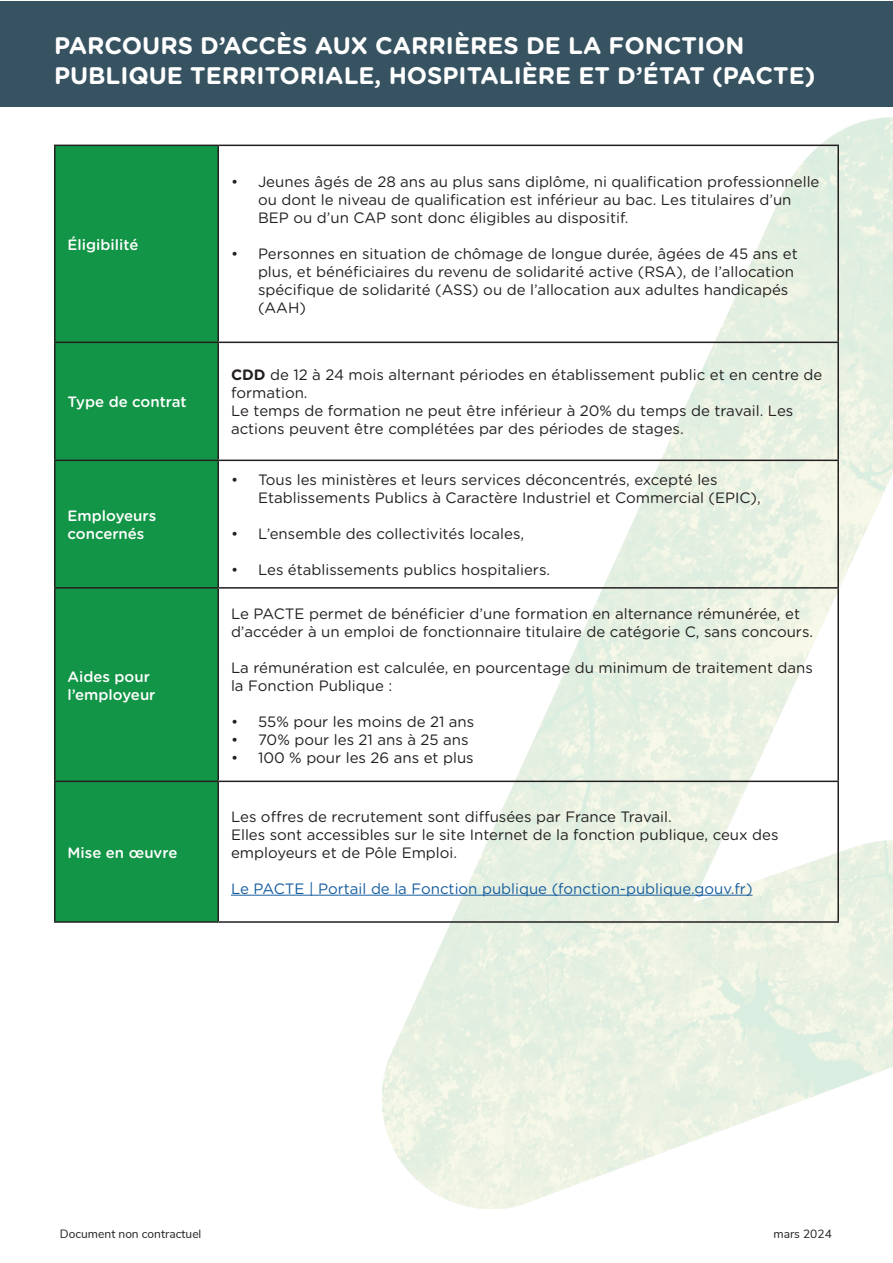
<style>
.page{position:relative;width:893px;height:1263px;background:#fff}
.page>*{position:absolute;margin:0;border:0;box-sizing:border-box;transform-origin:0 0}
.t1{font:700 24px/30px "Gotham Rounded";color:#fff}
.t2{font:15px/18px "Gotham Rounded";color:#231f20}
.t3{font:500 15px/18px "Gotham Rounded";color:#fff}
.t4{font:15px "Gotham Rounded";color:#175d9e}
.t5{font:12px "Nunito";color:#231f20}
.s1{font-weight:700}
</style>
<div class="page">
<div style="left:0;top:1px;width:893px;height:106px;background:#375361"></div>
<div style="left:56px;top:146px;width:161px;height:775px;background:#129546"></div>
<hr style="left:54px;top:145px;width:164px;height:1px;background:#231f20">
<hr style="left:54px;top:146px;width:2px;height:196px;background:#231f20">
<hr style="left:218px;top:145px;width:621px;height:1px;background:#231f20">
<hr style="left:217px;top:146px;width:2px;height:196px;background:#231f20">
<hr style="left:837px;top:146px;width:2px;height:196px;background:#231f20">
<hr style="left:54px;top:342px;width:164px;height:1px;background:#231f20">
<hr style="left:54px;top:343px;width:2px;height:117px;background:#231f20">
<hr style="left:218px;top:342px;width:621px;height:1px;background:#231f20">
<hr style="left:217px;top:343px;width:2px;height:117px;background:#231f20">
<hr style="left:837px;top:343px;width:2px;height:117px;background:#231f20">
<hr style="left:54px;top:460px;width:164px;height:1px;background:#231f20">
<hr style="left:54px;top:461px;width:2px;height:126px;background:#231f20">
<hr style="left:218px;top:460px;width:621px;height:1px;background:#231f20">
<hr style="left:217px;top:461px;width:2px;height:126px;background:#231f20">
<hr style="left:837px;top:461px;width:2px;height:126px;background:#231f20">
<hr style="left:54px;top:587px;width:164px;height:2px;background:#231f20">
<hr style="left:54px;top:589px;width:2px;height:192px;background:#231f20">
<hr style="left:218px;top:587px;width:621px;height:2px;background:#231f20">
<hr style="left:217px;top:589px;width:2px;height:192px;background:#231f20">
<hr style="left:837px;top:589px;width:2px;height:192px;background:#231f20">
<hr style="left:54px;top:781px;width:164px;height:1px;background:#231f20">
<hr style="left:54px;top:782px;width:2px;height:139px;background:#231f20">
<hr style="left:218px;top:781px;width:621px;height:1px;background:#231f20">
<hr style="left:217px;top:782px;width:2px;height:139px;background:#231f20">
<hr style="left:837px;top:782px;width:2px;height:139px;background:#231f20">
<hr style="left:54px;top:921px;width:164px;height:2px;background:#231f20">
<hr style="left:218px;top:921px;width:621px;height:2px;background:#231f20">
<hr style="left:231px;top:895px;width:521px;height:1px;background:#175d9e">
<p class="t1" style="left:54px;top:30px;width:763px">PARCOURS D’ACCÈS AUX CARRIÈRES DE LA FONCTION<br>PUBLIQUE TERRITORIALE, HOSPITALIÈRE ET D’ÉTAT (PACTE)</p>
<p class="t3" style="left:68px;top:235px;width:72px">Éligibilité</p>
<p class="t3" style="left:68px;top:392px;width:121px">Type de contrat</p>
<p class="t3" style="left:68px;top:506px;width:90px">Employeurs concernés</p>
<p class="t3" style="left:68px;top:667px;width:90px">Aides pour l’employeur</p>
<p class="t3" style="left:68px;top:843px;width:111px">Mise en œuvre</p>
<p class="t2" style="left:258px;top:172px;width:563px;text-indent:-27px">• Jeunes âgés de 28 ans au plus sans diplôme, ni qualification professionnelle ou dont le niveau de qualification est inférieur au bac. Les titulaires d’un<br>BEP ou d’un CAP sont donc éligibles au dispositif.</p>
<p class="t2" style="left:258px;top:244px;width:541px;text-indent:-27px">• Personnes en situation de chômage de longue durée, âgées de 45 ans et plus, et bénéficiaires du revenu de solidarité active (RSA), de l’allocation spécifique de solidarité (ASS) ou de l’allocation aux adultes handicapés (AAH)</p>
<p class="t2" style="left:231px;top:365px;width:593px"><span class="s1">CDD</span> de 12 à 24 mois alternant périodes en établissement public et en centre de formation.</p>
<p class="t2" style="left:231px;top:401px;width:564px">Le temps de formation ne peut être inférieur à 20% du temps de travail. Les actions peuvent être complétées par des périodes de stages.</p>
<p class="t2" style="left:258px;top:470px;width:504px;text-indent:-27px">• Tous les ministères et leurs services déconcentrés, excepté les<br>Etablissements Publics à Caractère Industriel et Commercial (EPIC),</p>
<p class="t2" style="left:231px;top:524px;width:295px">• L’ensemble des collectivités locales,</p>
<p class="t2" style="left:231px;top:560px;width:321px">• Les établissements publics hospitaliers.</p>
<p class="t2" style="left:231px;top:604px;width:584px">Le PACTE permet de bénéficier d’une formation en alternance rémunérée, et d’accéder à un emploi de fonctionnaire titulaire de catégorie C, sans concours.</p>
<p class="t2" style="left:231px;top:658px;width:583px">La rémunération est calculée, en pourcentage du minimum de traitement dans la Fonction Publique :</p>
<p class="t2" style="left:231px;top:712px;width:245px">• 55% pour les moins de 21 ans</p>
<p class="t2" style="left:231px;top:730px;width:239px">• 70% pour les 21 ans à 25 ans</p>
<p class="t2" style="left:231px;top:748px;width:244px">• 100 % pour les 26 ans et plus</p>
<p class="t2" style="left:231px;top:807px;width:442px">Les offres de recrutement sont diffusées par France Travail.</p>
<p class="t2" style="left:231px;top:825px;width:549px">Elles sont accessibles sur le site Internet de la fonction publique, ceux des employeurs et de Pôle Emploi.</p>
<p class="t4" style="left:231px;top:878px;width:523px">Le PACTE | Portail de la Fonction publique (fonction-publique.gouv.fr)</p>
<p class="t5" style="left:60px;top:1225px;width:143px">Document non contractuel</p>
<p class="t5" style="left:773px;top:1225px;width:60px">mars 2024</p>
</div>
